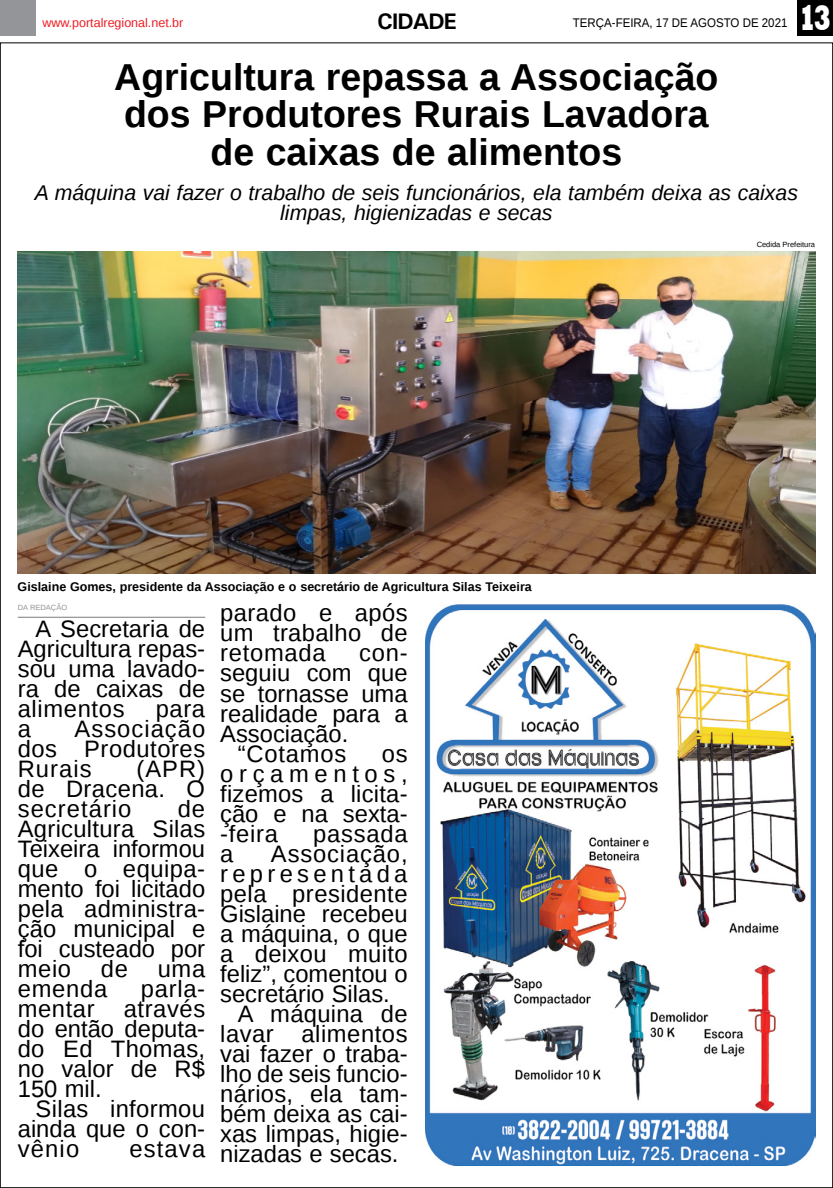
<style>
.page{position:relative;width:833px;height:1188px;background:#fff}
.page>*{position:absolute;margin:0;border:0;box-sizing:border-box;transform-origin:0 0}
.TÍTULO{font:700 37.5px/37.5px "Liberation Sans";color:#000;text-align:center}
.t1{font:800 36.12px "Rockwell";color:#fff;scale:.7 1}
.MATÉRIA{font:23.75px/20px "Liberation Sans";letter-spacing:.01em;color:#000;text-align:justify}
.MATÉRIA-2{font:23.75px "Liberation Sans";letter-spacing:.03em;color:#000}
.TITULO_PG{font:700 22.5px "Univers";letter-spacing:-.04em;color:#000}
.LINHA_FINA{font:italic 21.25px/20px "Liberation Sans";color:#000;text-align:center}
.LEGENDA{font:700 12.5px "Liberation Sans";color:#000}
.DATA_PG{font:12.5px "Liberation Sans";color:#000;scale:.92 1}
.DATA_PG-2{font:12.5px "Liberation Sans";color:#ed1d24}
.CRÉDITO_FOTO{font:7.5px "Liberation Sans";color:#000}
.CRÉDITO_MATÉRIA{font:7.5px "Liberation Sans";color:#939598}
</style>
<div class="page">
<div style="left:0;top:0;width:35px;height:35px;background:#939598"></div>
<div style="left:797px;top:0;width:36px;height:35px;background:#000"></div>
<img style="left:425px;top:604px;width:390px;height:560px">
<img style="left:18px;top:252px;width:797px;height:321px">
<hr style="left:18px;top:616px;width:187px;height:1px;background:#939598">
<p class="DATA_PG-2" style="left:42px;top:15px;width:143px">www.portalregional.net.br</p>
<p class="TITULO_PG" style="left:377px;top:7px;width:81px">CIDADE</p>
<p class="DATA_PG" style="left:573px;top:15px;width:235px">TERÇA-FEIRA, 17 DE AGOSTO DE 2021</p>
<p class="t1" style="left:799px;top:-3px;width:48px">13</p>
<p class="TÍTULO" style="left:114px;top:57px;width:606px">Agricultura repassa a Associação dos Produtores Rurais Lavadora de caixas de alimentos</p>
<p class="LINHA_FINA" style="left:35px;top:182px;width:764px">A máquina vai fazer o trabalho de seis funcionários, ela também deixa as caixas limpas, higienizadas e secas</p>
<p class="LEGENDA" style="left:18px;top:577px;width:515px">Gislaine Gomes, presidente da Associação e o secretário de Agricultura Silas Teixeira</p>
<p class="CRÉDITO_MATÉRIA" style="left:18px;top:602px;width:51px">DA REDAÇÃO</p>
<p class="MATÉRIA" style="left:18px;top:619px;width:189px;text-indent:18px">A Secretaria de Agricultura repas&shy;sou uma lavado&shy;ra de caixas de alimentos</p>
<p class="MATÉRIA" style="left:156px;top:699px;width:51px">para</p>
<p class="MATÉRIA" style="left:18px;top:719px;width:189px;text-indent:57px">Associação dos Produtores Rurais</p>
<p class="MATÉRIA" style="left:18px;top:719px;width:15px">a</p>
<p class="MATÉRIA" style="left:18px;top:759px;width:189px;text-indent:119px">(APR) de Dracena. O secretário</p>
<p class="MATÉRIA" style="left:18px;top:799px;width:189px;text-indent:160px">de Agricultura Silas Teixeira informou que o equipa&shy;mento foi licitado pela administra&shy;ção municipal e foi custeado por meio</p>
<p class="MATÉRIA" style="left:101px;top:959px;width:29px">de</p>
<p class="MATÉRIA" style="left:158px;top:959px;width:49px">uma</p>
<p class="MATÉRIA" style="left:18px;top:979px;width:91px">emenda</p>
<p class="MATÉRIA" style="left:18px;top:979px;width:189px;text-indent:123px">parla&shy;mentar através do então deputa&shy;do Ed Thomas, no valor de R$ 150 mil.</p>
<p class="MATÉRIA" style="left:18px;top:1099px;width:189px;text-indent:18px">Silas informou ainda que o con&shy;vênio</p>
<p class="MATÉRIA" style="left:129px;top:1139px;width:77px">estava</p>
<p class="MATÉRIA" style="left:220px;top:604px;width:189px">parado e após um trabalho de retomada</p>
<p class="MATÉRIA" style="left:220px;top:644px;width:189px;text-indent:139px">con&shy;seguiu com que se tornasse uma realidade para a Associação.</p>
<p class="MATÉRIA-2" style="left:238px;top:739px;width:110px">“Cotamos</p>
<p class="MATÉRIA" style="left:220px;top:744px;width:189px;text-indent:161px">os orçamentos, fizemos a licita&shy;ção e na sexta--feira</p>
<p class="MATÉRIA-2" style="left:313px;top:819px;width:96px">passada</p>
<p class="MATÉRIA" style="left:220px;top:844px;width:189px;text-indent:51px">Associação, representada pela presidente Gislaine recebeu a máquina, o que a deixou muito feliz”, comentou o secretário Silas.</p>
<p class="MATÉRIA" style="left:220px;top:1004px;width:189px;text-indent:18px">A máquina de lavar alimentos vai fazer o traba&shy;lho de seis funcio&shy;nários, ela tam&shy;bém deixa as cai&shy;xas limpas, higie&shy;nizadas e secas.</p>
<p class="MATÉRIA" style="left:220px;top:844px;width:15px">a</p>
<p class="CRÉDITO_FOTO" style="left:756px;top:240px;width:60px">Cedida Prefeitura</p>
</div>
